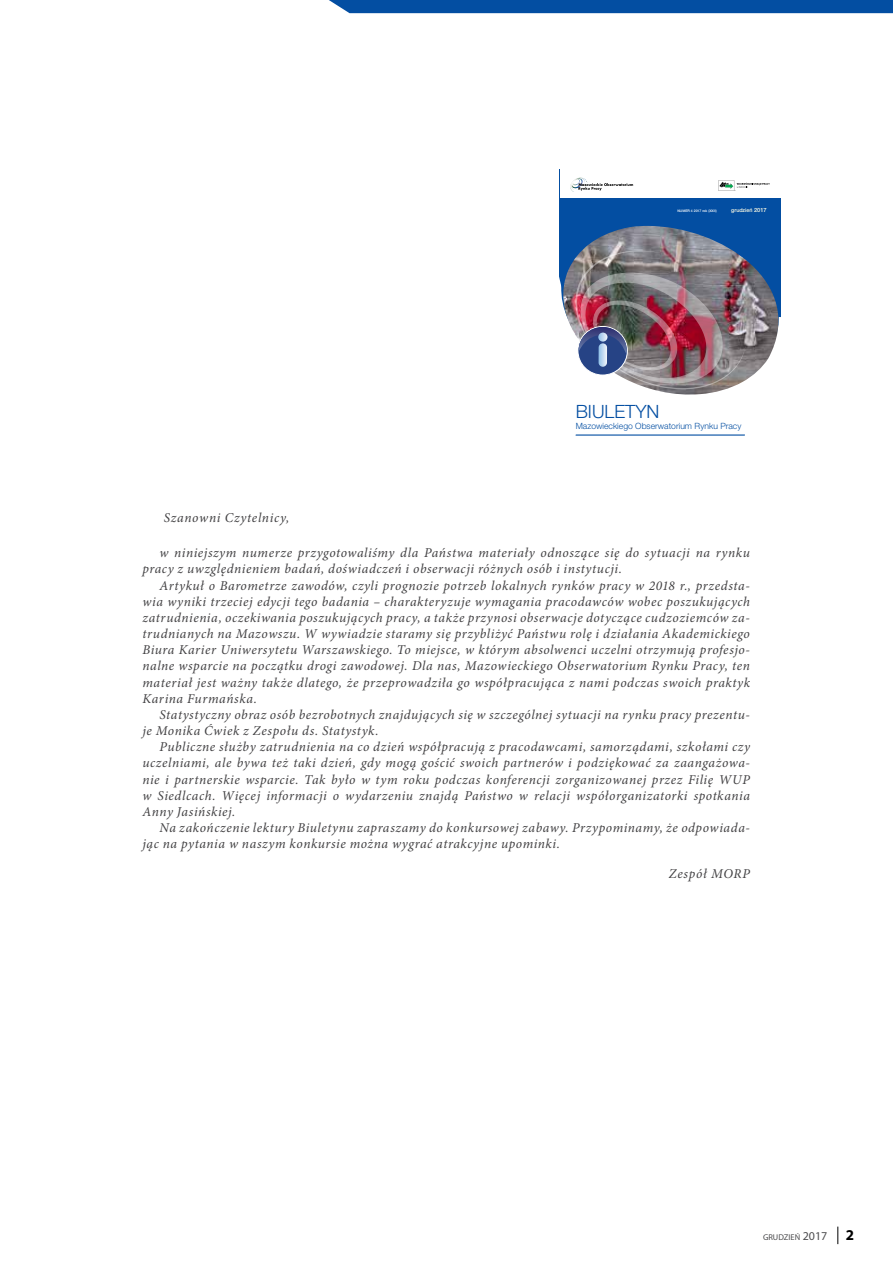
<style>
.page{position:relative;width:893px;height:1263px;background:#fff}
.page>*{position:absolute;margin:0;border:0;box-sizing:border-box;transform-origin:0 0}
.t1{font:300 18.3px "Helvetica Neue LT Pro";color:#034ea2}
.t2{font:italic 13.5px/16.2px "Minion Pro";letter-spacing:.04em;color:#414042}
.t3{font:300 8.55px "Helvetica Neue LT Pro";color:#034ea2}
.t4{font:8.4px "Myriad Pro";color:#4d4d4f}
.t5{font:500 5.4px "Helvetica Neue LT Pro";color:#fffde5}
.t6{font:500 3.45px "Helvetica Neue LT Pro";color:#fff}
.s1{font-size:5.7px}
.s2{font-size:12px}
.s3{font-weight:700;font-size:15px;color:#000}
</style>
<div class="page">
<div style="left:329px;top:0;width:564px;height:13px;background:#034ea2"></div>
<img style="left:560px;top:177px;width:220px;height:218px">
<hr style="left:576px;top:435px;width:169px;height:1px;background:#034ea2">
<svg style="left:837px;top:1226px;width:1px;height:18px"></svg>
<p class="t6" style="left:677px;top:209px;width:41px">NUMER 4 2017 rok (XXII)</p>
<p class="t5" style="left:731px;top:207px;width:37px">grudzień <span class="s1">2017</span></p>
<h1 class="t1" style="left:576px;top:401px;width:85px">BIULETYN</h1>
<p class="t3" style="left:576px;top:421px;width:167px">Mazowieckiego Obserwatorium Rynku Pracy</p>
<p class="t2" style="left:164px;top:509px;width:127px">Szanowni Czytelnicy,</p>
<p class="t2" style="left:142px;top:545px;width:609px;text-indent:17px">w niniejszym numerze przygotowaliśmy dla Państwa materiały odnoszące się do sytuacji na rynku pracy z uwzględnieniem badań, doświadczeń i obserwacji różnych osób i instytucji.</p>
<p class="t2" style="left:142px;top:577px;width:609px;text-align:justify;text-indent:17px">Artykuł o Barometrze zawodów, czyli prognozie potrzeb lokalnych rynków pracy w 2018 r., przedsta&shy;wia wyniki trzeciej edycji tego badania – charakteryzuje wymagania pracodawców wobec poszukujących zatrudnienia, oczekiwania poszukujących pracy, a także przynosi obserwacje dotyczące cudzoziemców za&shy;trudnianych na Mazowszu. W wywiadzie staramy się przybliżyć Państwu rolę i działania Akademickiego Biura Karier Uniwersytetu Warszawskiego. To miejsce, w którym absolwenci uczelni otrzymują profesjo&shy;nalne wsparcie na początku drogi zawodowej. Dla nas, Mazowieckiego Obserwatorium Rynku Pracy, ten materiał jest ważny także dlatego, że przeprowadziła go współpracująca z nami podczas swoich praktyk Karina Furmańska.</p>
<p class="t2" style="left:142px;top:706px;width:609px;text-indent:17px">Statystyczny obraz osób bezrobotnych znajdujących się w szczególnej sytuacji na rynku pracy prezentu&shy;je Monika Ćwiek z Zespołu ds. Statystyk.</p>
<p class="t2" style="left:142px;top:739px;width:609px;text-align:justify;text-indent:17px">Publiczne służby zatrudnienia na co dzień współpracują z pracodawcami, samorządami, szkołami czy uczelniami, ale bywa też taki dzień, gdy mogą gościć swoich partnerów i podziękować za zaangażowa&shy;nie i partnerskie wsparcie. Tak było w tym roku podczas konferencji zorganizowanej przez Filię WUP w Siedlcach. Więcej informacji o wydarzeniu znajdą Państwo w relacji współorganizatorki spotkania Anny Jasińskiej.</p>
<p class="t2" style="left:142px;top:819px;width:609px;text-indent:17px">Na zakończenie lektury Biuletynu zapraszamy do konkursowej zabawy. Przypominamy, że odpowiada&shy;jąc na pytania w naszym konkursie można wygrać atrakcyjne upominki.</p>
<p class="t2" style="left:669px;top:865px;width:83px">Zespół MORP</p>
<p class="t4" style="left:763px;top:1232px;width:93px">GRUDZIEŃ <span class="s2">2017</span> <span class="s3">2</span></p>
</div>
